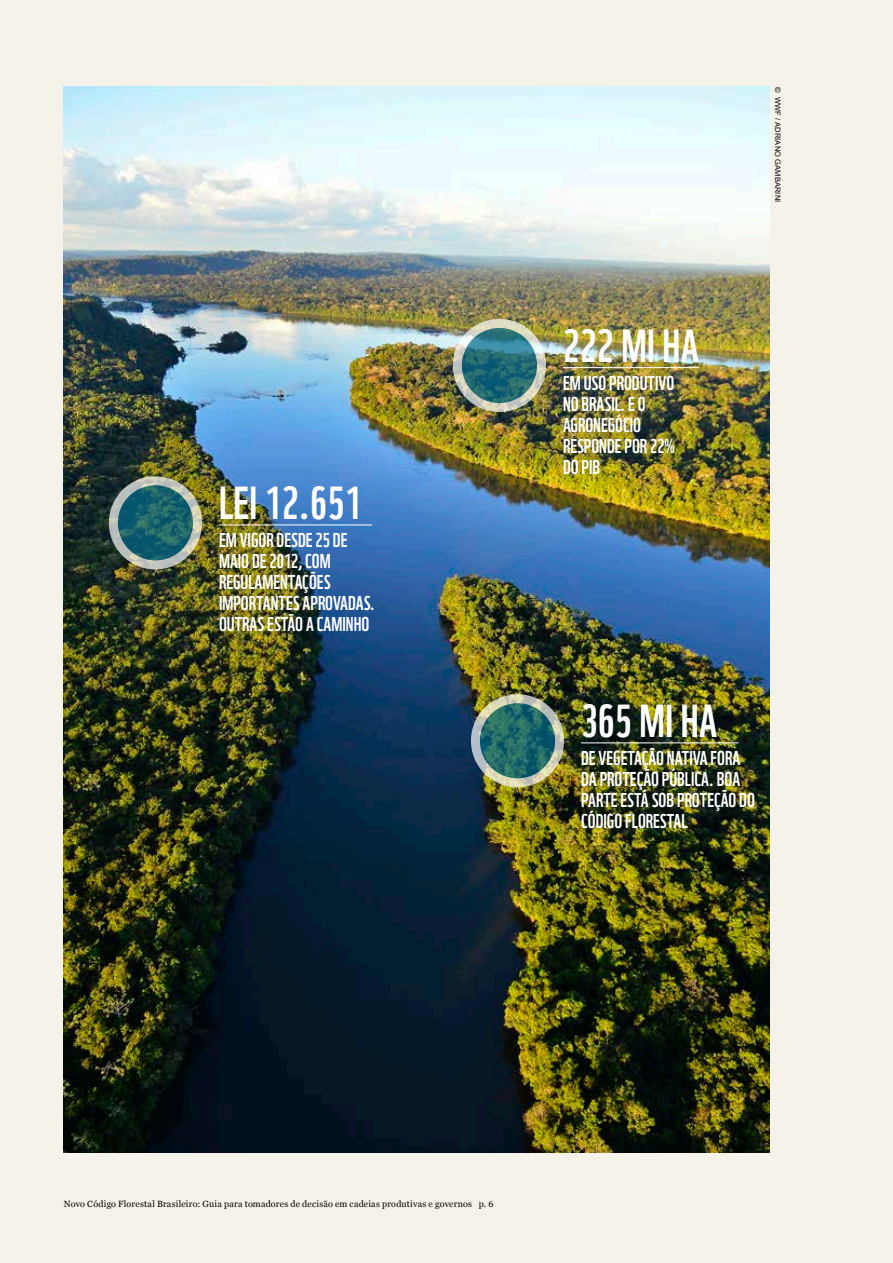
<style>
.page{position:relative;width:893px;height:1263px;background:#f5f2ea}
.page>*{position:absolute;margin:0;border:0;box-sizing:border-box;transform-origin:0 0}
.t1{font:45px "WWF";letter-spacing:.01em;color:#fff}
.t2{font:19.5px/21px "WWF";color:#fff}
.t3{font:9px "Georgia";letter-spacing:.02em;color:#000}
.t4{font:7.5px "Arial";letter-spacing:.02em;color:#000}
</style>
<div class="page">
<img style="left:64px;top:86px;width:706px;height:1066px">
<svg style="left:457px;top:323px;width:84px;height:85px;background:#387a85"></svg>
<div style="left:453px;top:319px;width:93px;height:93px;border:9px solid #fff;border-radius:50%"></div>
<hr style="left:563px;top:367px;width:136px;height:1px;background:#fff">
<svg style="left:475px;top:699px;width:85px;height:84px;background:#327371"></svg>
<div style="left:471px;top:694px;width:93px;height:93px;border:9px solid #fff;border-radius:50%"></div>
<hr style="left:581px;top:742px;width:157px;height:1px;background:#fff">
<svg style="left:113px;top:481px;width:85px;height:84px;background:#286b74"></svg>
<div style="left:109px;top:476px;width:93px;height:93px;border:9px solid #fff;border-radius:50%"></div>
<hr style="left:219px;top:525px;width:153px;height:1px;background:#fff">
<h1 class="t1" style="left:219px;top:468px;width:144px">LEI 12.651</h1>
<p class="t2" style="left:219px;top:528px;width:66px">EM VIGOR DESDE</p>
<p class="t2" style="left:219px;top:528px;width:122px;text-indent:96px">25 DE<br>MAIO DE 2012, COM<br>REGULAMENTAÇ</p>
<p class="t2" style="left:309px;top:570px;width:16px">ÕES</p>
<p class="t2" style="left:219px;top:591px;width:23px">IMPORTANTES</p>
<p class="t2" style="left:303px;top:591px;width:74px">APROVADAS.</p>
<p class="t2" style="left:219px;top:612px;width:17px">OUTRAS</p>
<p class="t2" style="left:267px;top:612px;width:8px">ESTÃO</p>
<p class="t2" style="left:306px;top:612px;width:64px">ACAMINHO</p>
<h1 class="t1" style="left:563px;top:311px;width:134px">222 MI HA</h1>
<p class="t2" style="left:563px;top:370px;width:55px">EM USO PRODUTI</p>
<p class="t2" style="left:658px;top:370px;width:16px">VO</p>
<p class="t2" style="left:563px;top:391px;width:83px">NO BRASIL. E O<br>AGRONEG</p>
<p class="t2" style="left:615px;top:412px;width:15px">ÓCIO</p>
<p class="t2" style="left:563px;top:433px;width:9px">RESPONDE</p>
<p class="t2" style="left:625px;top:433px;width:52px">POR 22%</p>
<p class="t2" style="left:563px;top:454px;width:39px">DO PIB</p>
<p class="t4" style="left:783px;top:87px;width:116px;rotate:90deg">© WWF / ADRIANO GAMBARINI</p>
<h1 class="t1" style="left:581px;top:686px;width:135px">365 MI HA</h1>
<p class="t2" style="left:581px;top:745px;width:175px">DE VEGETAÇÃO NATIVA FORA<br>DA PROTEÇÃO PÚBLICA. BOA<br>PARTE ESTÁ SOB PROTEÇÃO DO<br>CÓDIGO FLORESTAL</p>
<p class="t3" style="left:64px;top:1197px;width:431px">Novo Código Florestal Brasileiro: Guia para tomadores de decisão em cadeias produtivas e governos p. 6</p>
</div>
